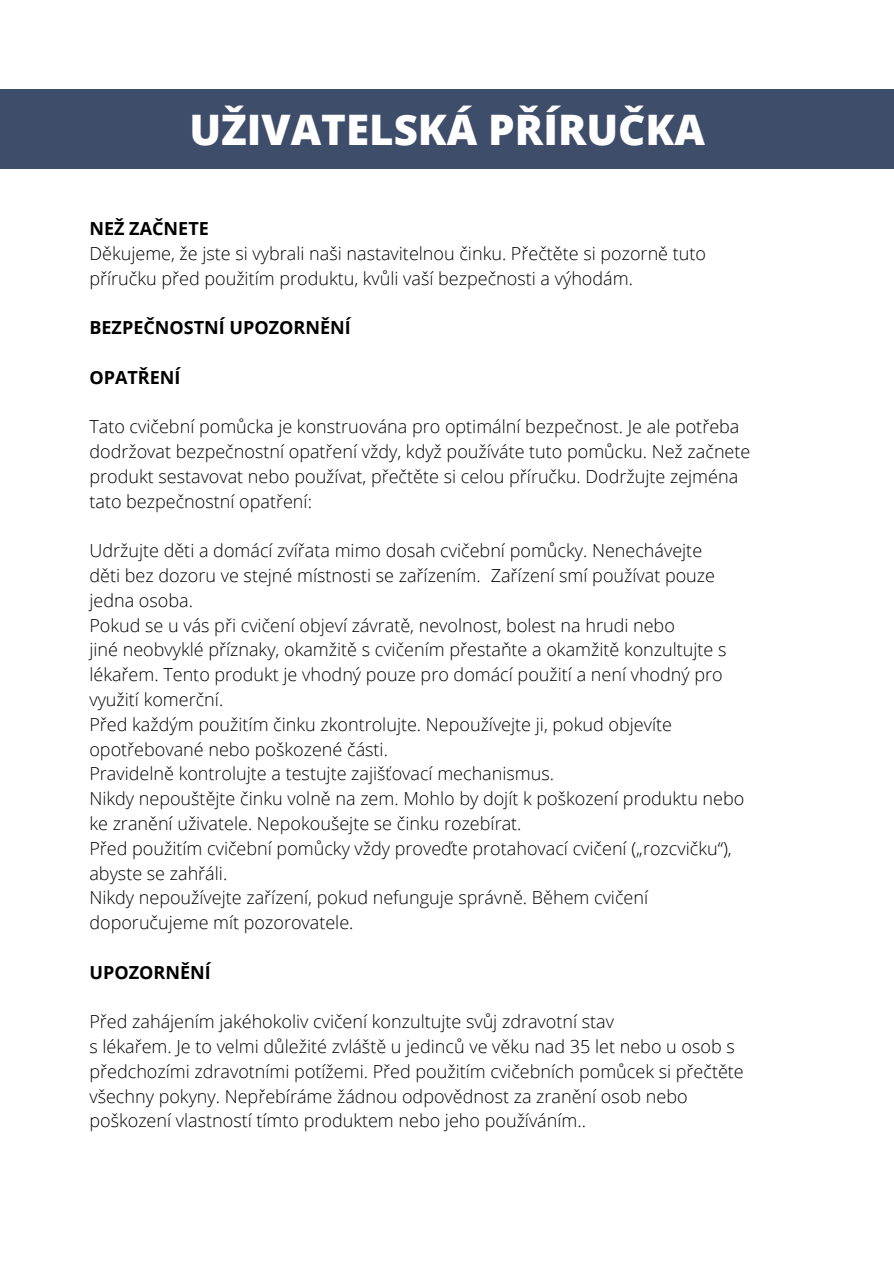
<style>
.page{position:relative;width:894px;height:1264px;background:#fff}
.page>*{position:absolute;margin:0;border:0;box-sizing:border-box;transform-origin:0 0}
.t1{font:800 42px "Open Sans";color:#fff}
.t2{font:300 18px/24.8px "Open Sans";color:#000}
.t3{font:700 18px "Open Sans";color:#000}
</style>
<div class="page">
<div style="left:0;top:89px;width:893px;height:80px;background:#3e4d6a"></div>
<p class="t1" style="left:189px;top:100px;width:517px">UŽIVATELSKÁ PŘÍRUČKA</p>
<p class="t3" style="left:89px;top:216px;width:121px">NEŽ ZAČNETE</p>
<p class="t2" style="left:89px;top:240px;width:618px">Děkujeme, že jste si vybrali naši nastavitelnou činku. Přečtěte si pozorně tuto</p>
<p class="t2" style="left:89px;top:265px;width:545px">příručku před použitím produktu, kvůli vaší bezpečnosti a výhodám.</p>
<p class="t3" style="left:89px;top:315px;width:263px">BEZPEČNOSTNÍ UPOZORNĚNÍ</p>
<p class="t3" style="left:89px;top:364px;width:93px">OPATŘENÍ</p>
<p class="t2" style="left:89px;top:414px;width:651px">Tato cvičební pomůcka je konstruována pro optimální bezpečnost. Je ale potřeba</p>
<p class="t2" style="left:89px;top:439px;width:662px">dodržovat bezpečnostní opatření vždy, když používáte tuto pomůcku. Než začnete produkt sestavovat nebo používat, přečtěte si celou příručku. Dodržujte zejména tato bezpečnostní opatření:</p>
<p class="t2" style="left:89px;top:538px;width:614px">Udržujte děti a domácí zvířata mimo dosah cvičební pomůcky. Nenechávejte</p>
<p class="t2" style="left:89px;top:562px;width:627px">děti bez dozoru ve stejné místnosti se zařízením. Zařízení smí používat pouze jedna osoba.</p>
<p class="t2" style="left:89px;top:612px;width:587px">Pokud se u vás při cvičení objeví závratě, nevolnost, bolest na hrudi nebo</p>
<p class="t2" style="left:89px;top:637px;width:638px">jiné neobvyklé příznaky, okamžitě s cvičením přestaňte a okamžitě konzultujte s lékařem. Tento produkt je vhodný pouze pro domácí použití a není vhodný pro využití komerční.</p>
<p class="t2" style="left:89px;top:711px;width:584px">Před každým použitím činku zkontrolujte. Nepoužívejte ji, pokud objevíte</p>
<p class="t2" style="left:89px;top:736px;width:300px">opotřebované nebo poškozené části.</p>
<p class="t2" style="left:89px;top:761px;width:466px">Pravidelně kontrolujte a testujte zajišťovací mechanismus.</p>
<p class="t2" style="left:89px;top:785px;width:656px">Nikdy nepouštějte činku volně na zem. Mohlo by dojít k poškození produktu nebo ke zranění uživatele. Nepokoušejte se činku rozebírat.</p>
<p class="t2" style="left:89px;top:835px;width:643px">Před použitím cvičební pomůcky vždy proveďte protahovací cvičení („rozcvičku“), abyste se zahřáli.</p>
<p class="t2" style="left:89px;top:885px;width:560px">Nikdy nepoužívejte zařízení, pokud nefunguje správně. Během cvičení</p>
<p class="t2" style="left:89px;top:909px;width:265px">doporučujeme mít pozorovatele.</p>
<p class="t3" style="left:89px;top:959px;width:123px">UPOZORNĚNÍ</p>
<p class="t2" style="left:89px;top:1008px;width:526px">Před zahájením jakéhokoliv cvičení konzultujte svůj zdravotní stav</p>
<p class="t2" style="left:89px;top:1033px;width:655px">s lékařem. Je to velmi důležité zvláště u jedinců ve věku nad 35 let nebo u osob s předchozími zdravotními potížemi. Před použitím cvičebních pomůcek si přečtěte</p>
<p class="t2" style="left:89px;top:1083px;width:599px">všechny pokyny. Nepřebíráme žádnou odpovědnost za zranění osob nebo poškození vlastností tímto produktem nebo jeho používáním..</p>
</div>
